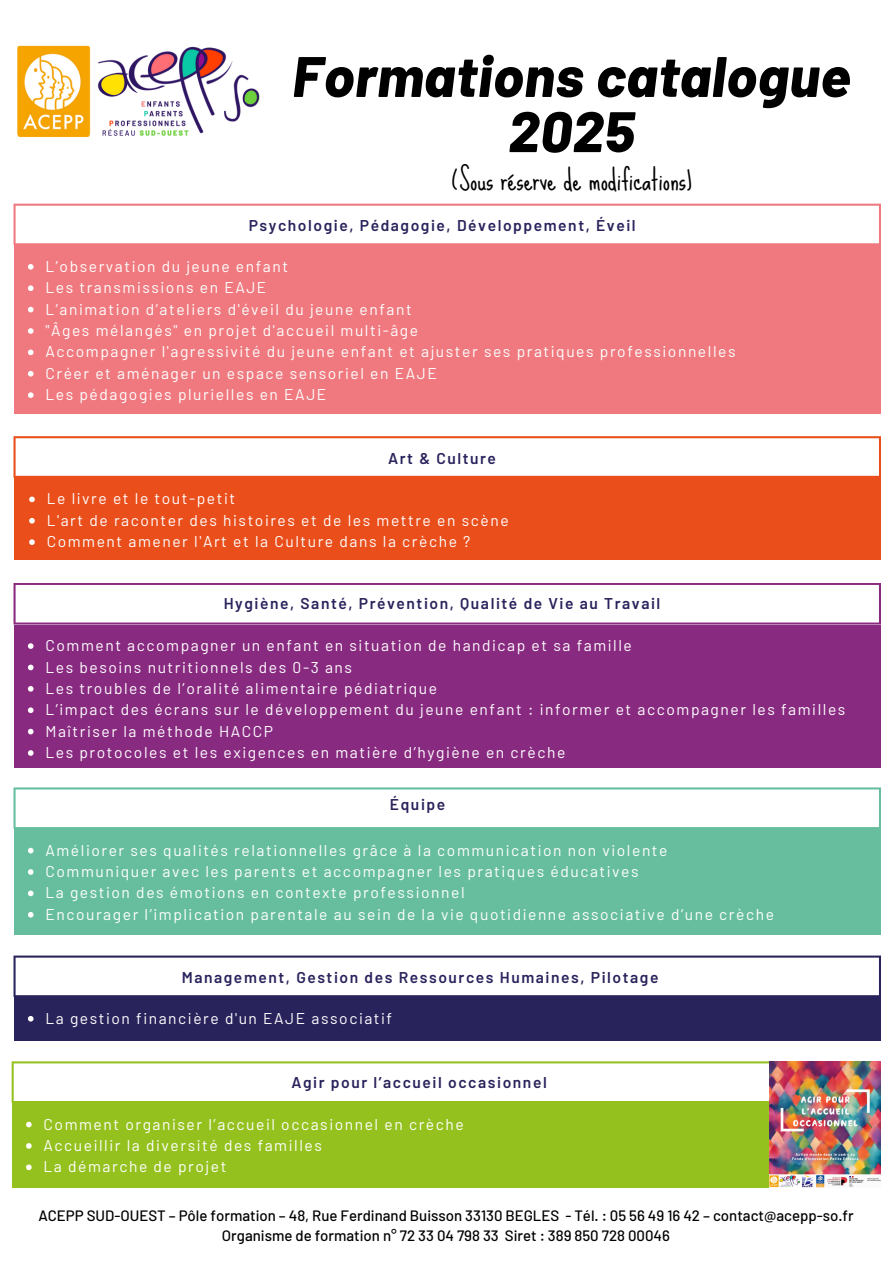
<style>
.page{position:relative;width:894px;height:1264px;background:#fff}
.page>*{position:absolute;margin:0;border:0;box-sizing:border-box;transform-origin:0 0}
.t1{font:italic 800 57px/55.2px "Barlow";letter-spacing:.01em;color:#000;text-align:center}
.t2{font:28.5px "Sue Ellen Francisco";color:#000}
.t3{font:15.6px "Barlow";letter-spacing:.1em;color:#fff}
.t4{font:600 15.6px "Barlow";letter-spacing:.1em;color:#29235c}
.t5{font:500 15px/20.2px "Barlow";color:#000;text-align:center}
</style>
<div class="page">
<svg style="left:14px;top:204px;width:866px;height:41px"></svg>
<div style="left:14px;top:245px;width:866px;height:169px;background:#ef797e"></div>
<img style="left:17px;top:45px;width:243px;height:93px">
<svg style="left:14px;top:583px;width:866px;height:41px"></svg>
<svg style="left:14px;top:787px;width:866px;height:42px"></svg>
<svg style="left:14px;top:955px;width:866px;height:42px"></svg>
<div style="left:14px;top:624px;width:866px;height:143px;background:#892a81"></div>
<div style="left:14px;top:829px;width:866px;height:105px;background:#67be9f"></div>
<div style="left:14px;top:997px;width:866px;height:44px;background:#29235c"></div>
<svg style="left:14px;top:436px;width:866px;height:42px"></svg>
<div style="left:14px;top:478px;width:866px;height:82px;background:#e94e1b"></div>
<svg style="left:12px;top:1061px;width:756px;height:41px"></svg>
<div style="left:12px;top:1102px;width:866px;height:85px;background:#95c11f"></div>
<img style="left:768px;top:1061px;width:112px;height:126px">
<svg style="left:28px;top:264px;width:6px;height:6px"></svg>
<svg style="left:28px;top:285px;width:6px;height:6px"></svg>
<svg style="left:28px;top:307px;width:6px;height:5px"></svg>
<svg style="left:28px;top:328px;width:6px;height:6px"></svg>
<svg style="left:28px;top:349px;width:6px;height:6px"></svg>
<svg style="left:28px;top:371px;width:6px;height:5px"></svg>
<svg style="left:28px;top:392px;width:6px;height:6px"></svg>
<svg style="left:28px;top:643px;width:6px;height:6px"></svg>
<svg style="left:28px;top:664px;width:6px;height:6px"></svg>
<svg style="left:28px;top:686px;width:6px;height:5px"></svg>
<svg style="left:28px;top:707px;width:6px;height:6px"></svg>
<svg style="left:28px;top:728px;width:6px;height:6px"></svg>
<svg style="left:28px;top:750px;width:6px;height:5px"></svg>
<svg style="left:28px;top:847px;width:6px;height:6px"></svg>
<svg style="left:28px;top:869px;width:6px;height:5px"></svg>
<svg style="left:28px;top:890px;width:6px;height:6px"></svg>
<svg style="left:28px;top:912px;width:6px;height:5px"></svg>
<svg style="left:28px;top:1016px;width:6px;height:5px"></svg>
<svg style="left:29px;top:496px;width:6px;height:6px"></svg>
<svg style="left:29px;top:518px;width:6px;height:5px"></svg>
<svg style="left:29px;top:539px;width:6px;height:6px"></svg>
<svg style="left:26px;top:1121px;width:6px;height:6px"></svg>
<svg style="left:26px;top:1143px;width:6px;height:5px"></svg>
<svg style="left:26px;top:1164px;width:6px;height:6px"></svg>
<p class="t1" style="left:292px;top:47px;width:560px">Formations catalogue<br>2025</p>
<p class="t2" style="left:450px;top:163px;width:243px">(Sous réserve de modifications)</p>
<h2 class="t4" style="left:249px;top:215px;width:388px">Psychologie, Pédagogie, Développement, Éveil</h2>
<p class="t3" style="left:45px;top:256px;width:244px">L’observation du jeune enfant</p>
<p class="t3" style="left:45px;top:278px;width:222px">Les transmissions en EAJE</p>
<h3 class="t3" style="left:45px;top:299px;width:368px">L’animation d’ateliers d'éveil du jeune enfant</h3>
<p class="t3" style="left:45px;top:320px;width:374px">"Âges mélangés" en projet d'accueil multi-âge</p>
<p class="t3" style="left:45px;top:342px;width:691px">Accompagner l'agressivité du jeune enfant et ajuster ses pratiques professionnelles</p>
<p class="t3" style="left:45px;top:363px;width:393px">Créer et aménager un espace sensoriel en EAJE</p>
<h3 class="t3" style="left:45px;top:384px;width:282px">Les pédagogies plurielles en EAJE</h3>
<h3 class="t4" style="left:388px;top:448px;width:109px">Art &amp; Culture</h3>
<p class="t3" style="left:47px;top:489px;width:190px">Le livre et le tout-petit</p>
<h3 class="t3" style="left:47px;top:510px;width:463px">L'art de raconter des histoires et de les mettre en scène</h3>
<p class="t3" style="left:47px;top:531px;width:425px">Comment amener l'Art et la Culture dans la crèche ?</p>
<h3 class="t4" style="left:224px;top:594px;width:438px">Hygiène, Santé, Prévention, Qualité de Vie au Travail</h3>
<p class="t3" style="left:45px;top:635px;width:587px">Comment accompagner un enfant en situation de handicap et sa famille</p>
<p class="t3" style="left:45px;top:657px;width:308px">Les besoins nutritionnels des 0-3 ans</p>
<p class="t3" style="left:45px;top:678px;width:393px">Les troubles de l’oralité alimentaire pédiatrique</p>
<p class="t3" style="left:45px;top:699px;width:801px">L’impact des écrans sur le développement du jeune enfant : informer et accompagner les familles</p>
<p class="t3" style="left:45px;top:721px;width:229px">Maîtriser la méthode HACCP</p>
<p class="t3" style="left:45px;top:742px;width:521px">Les protocoles et les exigences en matière d’hygiène en crèche</p>
<p class="t4" style="left:390px;top:794px;width:57px">Équipe</p>
<h3 class="t3" style="left:45px;top:840px;width:623px">Améliorer ses qualités relationnelles grâce à la communication non violente</h3>
<p class="t3" style="left:45px;top:861px;width:594px">Communiquer avec les parents et accompagner les pratiques éducatives</p>
<p class="t3" style="left:45px;top:882px;width:420px">La gestion des émotions en contexte professionnel</p>
<p class="t3" style="left:45px;top:904px;width:730px">Encourager l’implication parentale au sein de la vie quotidienne associative d’une crèche</p>
<p class="t4" style="left:182px;top:967px;width:478px">Management, Gestion des Ressources Humaines, Pilotage</p>
<p class="t3" style="left:45px;top:1008px;width:348px">La gestion financière d'un EAJE associatif</p>
<p class="t4" style="left:291px;top:1072px;width:257px">Agir pour l’accueil occasionnel</p>
<p class="t3" style="left:44px;top:1113px;width:421px">Comment organiser l’accueil occasionnel en crèche</p>
<p class="t3" style="left:44px;top:1135px;width:280px">Accueillir la diversité des familles</p>
<h3 class="t3" style="left:44px;top:1156px;width:184px">La démarche de projet</h3>
<p class="t5" style="left:38px;top:1204px;width:816px">ACEPP SUD-OUEST – Pôle formation – 48, Rue Ferdinand Buisson 33130 BEGLES - Tél. : 05 56 49 16 42 – contact@acepp-so.fr<br>Organisme de formation n° 72 33 04 798 33 Siret : 389 850 728 00046</p>
</div>
